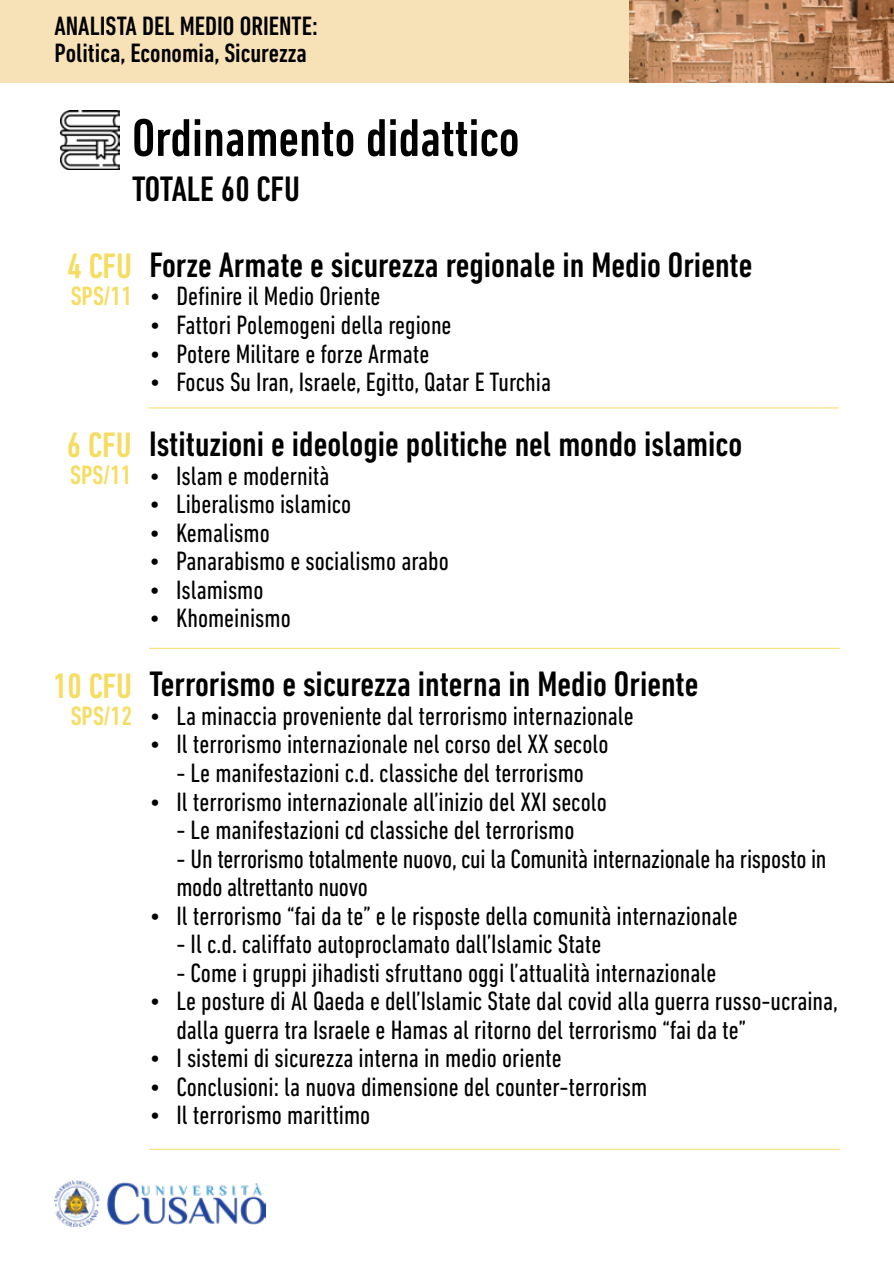
<style>
.page{position:relative;width:894px;height:1264px;background:#fff}
.page>*{position:absolute;margin:0;border:0;box-sizing:border-box;transform-origin:0 0}
.t1{font:500 condensed 54px "DIN Next LT Pro";color:#000}
.t2{font:500 condensed 36px "DIN Next LT Pro";color:#000}
.t3{font:500 condensed 36px "DIN Next LT Pro";color:#f6dc61}
.t4{font:condensed 27px/28.5px "DIN Next LT Pro";color:#000}
.t5{font:500 condensed 27px/27px "DIN Next LT Pro";color:#000}
.t6{font:500 condensed 27px "DIN Next LT Pro";color:#f6dc61}
</style>
<div class="page">
<img style="left:54px;top:1180px;width:211px;height:46px">
<div style="left:0;top:0;width:893px;height:83px;background:#f7e1b7"></div>
<img style="left:60px;top:111px;width:59px;height:58px">
<hr style="left:148px;top:407px;width:690px;height:1px;background:#f6dd63">
<img style="left:630px;top:0;width:263px;height:83px">
<hr style="left:149px;top:648px;width:690px;height:1px;background:#f6dd63">
<hr style="left:149px;top:1148px;width:690px;height:1px;background:#f6dd63">
<p class="t5" style="left:54px;top:12px;width:265px">ANALISTA DEL MEDIO ORIENTE:<br>Politica, Economia, Sicurezza</p>
<h1 class="t1" style="left:132px;top:107px;width:389px">Ordinamento didattico</h1>
<h2 class="t2" style="left:132px;top:168px;width:169px">TOTALE 60 CFU</h2>
<h2 class="t3" style="left:67px;top:245px;width:66px">4 CFU</h2>
<p class="t6" style="left:71px;top:280px;width:63px">SPS/11</p>
<h2 class="t2" style="left:149px;top:244px;width:604px">Forze Armate e sicurezza regionale in Medio Oriente</h2>
<p class="t4" style="left:149px;top:282px;width:232px">• Definire il Medio Oriente</p>
<p class="t4" style="left:149px;top:310px;width:303px">• Fattori Polemogeni della regione</p>
<p class="t4" style="left:149px;top:339px;width:281px">• Potere Militare e forze Armate</p>
<p class="t4" style="left:149px;top:367px;width:403px">• Focus Su Iran, Israele, Egitto, Qatar E Turchia</p>
<h2 class="t3" style="left:67px;top:424px;width:66px">6 CFU</h2>
<p class="t6" style="left:70px;top:460px;width:63px">SPS/11</p>
<h2 class="t2" style="left:149px;top:423px;width:594px">Istituzioni e ideologie politiche nel mondo islamico</h2>
<p class="t4" style="left:149px;top:461px;width:182px">• Islam e modernità</p>
<p class="t4" style="left:149px;top:489px;width:204px">• Liberalismo islamico</p>
<p class="t4" style="left:149px;top:518px;width:122px">• Kemalismo</p>
<p class="t4" style="left:149px;top:546px;width:301px">• Panarabismo e socialismo arabo</p>
<p class="t4" style="left:149px;top:575px;width:116px">• Islamismo</p>
<p class="t4" style="left:149px;top:603px;width:143px">• Khomeinismo</p>
<h2 class="t3" style="left:53px;top:665px;width:81px">10 CFU</h2>
<p class="t6" style="left:71px;top:700px;width:63px">SPS/12</p>
<h2 class="t2" style="left:149px;top:664px;width:550px">Terrorismo e sicurezza interna in Medio Oriente</h2>
<p class="t4" style="left:149px;top:701px;width:485px">• La minaccia proveniente dal terrorismo internazionale</p>
<p class="t4" style="left:149px;top:729px;width:460px">• Il terrorismo internazionale nel corso del XX secolo</p>
<p class="t4" style="left:176px;top:758px;width:409px">- Le manifestazioni c.d. classiche del terrorismo</p>
<p class="t4" style="left:149px;top:786px;width:459px">• Il terrorismo internazionale all’inizio del XXI secolo</p>
<p class="t4" style="left:176px;top:815px;width:399px">- Le manifestazioni cd classiche del terrorismo</p>
<p class="t4" style="left:176px;top:843px;width:651px">- Un terrorismo totalmente nuovo, cui la Comunità internazionale ha risposto in modo altrettanto nuovo</p>
<p class="t4" style="left:149px;top:901px;width:589px">• Il terrorismo “fai da te” e le risposte della comunità internazionale</p>
<p class="t4" style="left:176px;top:929px;width:426px">- Il c.d. califfato autoproclamato dall’Islamic State</p>
<p class="t4" style="left:176px;top:958px;width:541px">- Come i gruppi jihadisti sfruttano oggi l’attualità internazionale</p>
<p class="t4" style="left:176px;top:986px;width:663px;text-indent:-27px">• Le posture di Al Qaeda e dell’Islamic State dal covid alla guerra russo-ucraina, dalla guerra tra Israele e Hamas al ritorno del terrorismo “fai da te”</p>
<p class="t4" style="left:149px;top:1043px;width:414px">• I sistemi di sicurezza interna in medio oriente</p>
<p class="t4" style="left:149px;top:1072px;width:499px">• Conclusioni: la nuova dimensione del counter-terrorism</p>
<p class="t4" style="left:149px;top:1100px;width:222px">• Il terrorismo marittimo</p>
</div>
